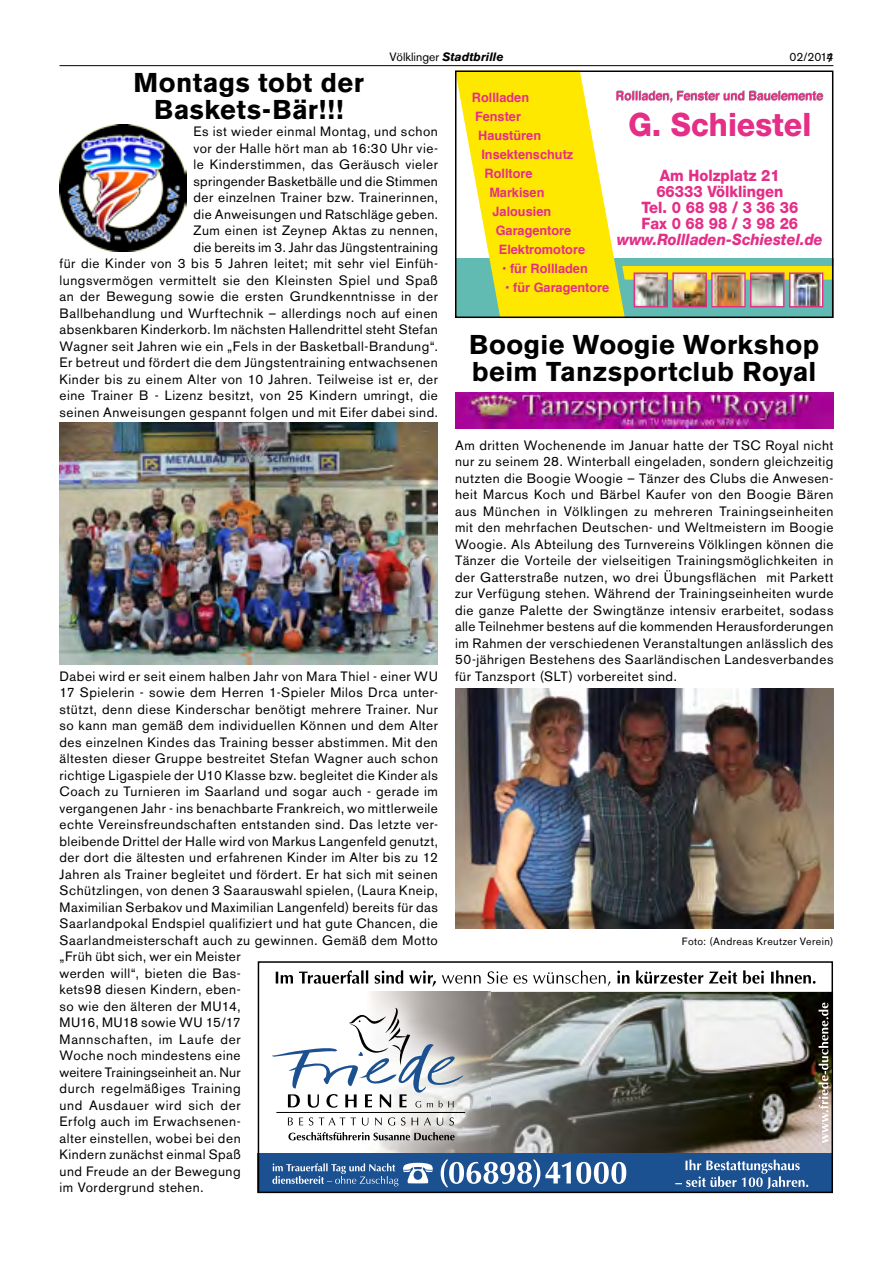
<style>
.page{position:relative;width:893px;height:1263px;background:#fff}
.page>*{position:absolute;margin:0;border:0;box-sizing:border-box;transform-origin:0 0}
.t1{font:800 32.4px "Helvetica Neue CE";color:#e42e87;scale:.93 1}
.t2{font:700 27px/27px "Akzidenz Grotesk BQ";letter-spacing:.015em;color:#000;text-align:center}
.t3{font:800 15.75px/16.2px "Helvetica Neue CE";color:#e42e87;text-align:center;scale:.93 1}
.t4{font:italic 800 15.75px "Helvetica Neue CE";color:#e42e87;scale:.93 1}
.t5{font:13.5px/16.5px "Akzidenz Grotesk BQ";letter-spacing:.04em;color:#000;text-align:right}
.t6{font:700 12.9px "Helvetica";color:#e42e87}
.t7{font:italic 700 12px "Akzidenz Grotesk BQ";color:#000}
.t8{font:12px "Akzidenz Grotesk BQ";letter-spacing:-.035em;color:#000}
.t9{font:10.5px "Akzidenz Grotesk BQ";letter-spacing:.04em;color:#000}
.s1{font-weight:400;font-style:normal}
.s2{font-weight:400}
</style>
<div class="page">
<hr style="left:60px;top:65px;width:773px;height:1px;background:#000">
<svg style="left:458px;top:73px;width:372px;height:242px"></svg>
<img style="left:636px;top:274px;width:30px;height:31px">
<div style="left:634px;top:272px;width:34px;height:35px;border:1px solid #e42e87"></div>
<img style="left:674px;top:274px;width:31px;height:31px">
<div style="left:672px;top:272px;width:35px;height:35px;border:1px solid #e42e87"></div>
<img style="left:713px;top:274px;width:31px;height:31px">
<div style="left:711px;top:272px;width:35px;height:35px;border:1px solid #e42e87"></div>
<img style="left:752px;top:274px;width:30px;height:31px">
<div style="left:750px;top:272px;width:34px;height:35px;border:1px solid #e42e87"></div>
<img style="left:791px;top:274px;width:30px;height:31px">
<div style="left:789px;top:272px;width:34px;height:35px;border:1px solid #e42e87"></div>
<div style="left:455px;top:70px;width:378px;height:248px;border:2px solid #000"></div>
<img style="left:60px;top:125px;width:126px;height:127px">
<img style="left:60px;top:422px;width:378px;height:242px">
<img style="left:455px;top:688px;width:378px;height:240px">
<img style="left:455px;top:393px;width:378px;height:35px">
<img style="left:366px;top:992px;width:464px;height:162px">
<div style="left:258px;top:1154px;width:575px;height:39px;background:#1b5091"></div>
<img style="left:275px;top:981px;width:215px;height:160px">
<img style="left:366px;top:992px;width:124px;height:161px">
<svg style="left:288px;top:1117px;width:5px;height:8px"></svg>
<svg style="left:299px;top:1117px;width:4px;height:8px"></svg>
<svg style="left:309px;top:1117px;width:4px;height:8px"></svg>
<svg style="left:319px;top:1117px;width:37px;height:8px"></svg>
<svg style="left:362px;top:1117px;width:6px;height:8px"></svg>
<svg style="left:375px;top:1117px;width:7px;height:8px"></svg>
<svg style="left:388px;top:1117px;width:7px;height:8px"></svg>
<svg style="left:401px;top:1117px;width:4px;height:8px"></svg>
<svg style="left:412px;top:1117px;width:6px;height:8px"></svg>
<svg style="left:424px;top:1117px;width:7px;height:8px"></svg>
<svg style="left:437px;top:1117px;width:6px;height:8px"></svg>
<svg style="left:449px;top:1117px;width:5px;height:8px"></svg>
<svg style="left:272px;top:1007px;width:191px;height:101px"></svg>
<hr style="left:276px;top:1112px;width:189px;height:1px;background:#000">
<svg style="left:288px;top:1132px;width:167px;height:8px"></svg>
<svg style="left:818px;top:1002px;width:10px;height:141px"></svg>
<svg style="left:441px;top:1159px;width:185px;height:28px"></svg>
<svg style="left:272px;top:1163px;width:161px;height:23px"></svg>
<svg style="left:675px;top:1159px;width:133px;height:30px"></svg>
<svg style="left:276px;top:970px;width:540px;height:17px"></svg>
<div style="left:258px;top:961px;width:575px;height:232px;border:2px solid #000"></div>
<p class="t7" style="left:389px;top:50px;width:116px"><span class="s1">Völklinger</span> Stadtbrille</p>
<p class="t8" style="left:789px;top:50px;width:45px">02/20147</p>
<p class="t6" style="left:472px;top:87px;width:59px">Rollladen</p>
<p class="t6" style="left:475px;top:106px;width:47px">Fenster</p>
<p class="t6" style="left:478px;top:125px;width:64px">Haustüren</p>
<p class="t6" style="left:481px;top:144px;width:93px">Insektenschutz</p>
<p class="t6" style="left:485px;top:163px;width:50px">Rolltore</p>
<p class="t6" style="left:489px;top:182px;width:57px">Markisen</p>
<p class="t6" style="left:492px;top:201px;width:60px">Jalousien</p>
<p class="t6" style="left:496px;top:220px;width:77px">Garagentore</p>
<p class="t6" style="left:499px;top:239px;width:88px">Elektromotore</p>
<p class="t6" style="left:502px;top:258px;width:87px"><span class="s2">•</span> für Rollladen</p>
<p class="t6" style="left:505px;top:277px;width:106px"><span class="s2">•</span> für Garagentore</p>
<h2 class="t2" style="left:133px;top:70px;width:232px">Montags tobt der<br>Baskets-Bär!!!</h2>
<p class="t5" style="left:60px;top:123px;width:380px">Es ist wieder einmal Montag, und schon<br>vor der Halle hört man ab 16:30 Uhr vie-<br>le Kinderstimmen, das Geräusch vieler<br>springender Basketbälle und die Stimmen<br>der einzelnen Trainer bzw. Trainerinnen,<br>die Anweisungen und Ratschläge geben.<br>Zum einen ist Zeynep Aktas zu nennen,<br>die bereits im 3. Jahr das Jüngstentraining<br>für die Kinder von 3 bis 5 Jahren leitet; mit sehr viel Einfüh&shy;lungsvermögen vermittelt sie den Kleinsten Spiel und Spaß an der Bewegung sowie die ersten Grundkenntnisse in der Ballbehandlung und Wurftechnik – allerdings noch auf einen absenkbaren Kinderkorb. Im nächsten Hallendrittel steht Stefan Wagner seit Jahren wie ein „Fels in der Basketball-Brandung“.<br>Er betreut und fördert die dem Jüngstentraining entwachsenen Kinder bis zu einem Alter von 10 Jahren. Teilweise ist er, der eine Trainer B - Lizenz besitzt, von 25 Kindern umringt, die seinen Anweisungen gespannt folgen und mit Eifer dabei sind.</p>
<h1 class="t1" style="left:628px;top:104px;width:198px">G. Schiestel</h1>
<p class="t3" style="left:641px;top:167px;width:170px">Am Holzplatz 21<br>66333 Völklingen<br>Tel. 0 68 98 / 3 36 36<br>Fax 0 68 98 / 3 98 26</p>
<p class="t4" style="left:617px;top:230px;width:223px">www.Rollladen-Schiestel.de</p>
<h2 class="t2" style="left:469px;top:332px;width:351px;text-align:left">Boogie Woogie Workshop beim Tanzsportclub Royal</h2>
<p class="t5" style="left:60px;top:668px;width:380px;text-align:left">Dabei wird er seit einem halben Jahr von Mara Thiel - einer WU 17 Spielerin - sowie dem Herren 1-Spieler Milos Drca unter&shy;stützt, denn diese Kinderschar benötigt mehrere Trainer. Nur so kann man gemäß dem individuellen Können und dem Alter des einzelnen Kindes das Training besser abstimmen. Mit den ältesten dieser Gruppe bestreitet Stefan Wagner auch schon richtige Ligaspiele der U10 Klasse bzw. begleitet die Kinder als Coach zu Turnieren im Saarland und sogar auch - gerade im vergangenen Jahr - ins benachbarte Frankreich, wo mittlerweile echte Vereinsfreundschaften entstanden sind. Das letzte ver&shy;bleibende Drittel der Halle wird von Markus Langenfeld genutzt, der dort die ältesten und erfahrenen Kinder im Alter bis zu 12<br>Jahren als Trainer begleitet und fördert. Er hat sich mit seinen Schützlingen, von denen 3 Saarauswahl spielen, (Laura Kneip, Maximilian Serbakov und Maximilian Langenfeld) bereits für das Saarlandpokal Endspiel qualifiziert und hat gute Chancen, die Saarlandmeisterschaft auch zu gewinnen. Gemäß dem Motto „Früh übt sich, wer ein Meister<br>werden will“, bieten die Bas-<br>kets98 diesen Kindern, eben-<br>so wie den älteren der MU14,<br>MU16, MU18 sowie WU 15/17<br>Mannschaften, im Laufe der<br>Woche noch mindestens eine<br>weitere Trainingseinheit an. Nur<br>durch regelmäßiges Training<br>und Ausdauer wird sich der<br>Erfolg auch im Erwachsenen-<br>alter einstellen, wobei bei den<br>Kindern zunächst einmal Spaß<br>und Freude an der Bewegung<br>im Vordergrund stehen.</p>
<p class="t5" style="left:455px;top:437px;width:380px;text-align:justify">Am dritten Wochenende im Januar hatte der TSC Royal nicht nur zu seinem 28. Winterball eingeladen, sondern gleichzeitig nutzten die Boogie Woogie – Tänzer des Clubs die Anwesen&shy;heit Marcus Koch und Bärbel Kaufer von den Boogie Bären aus München in Völklingen zu mehreren Trainingseinheiten mit den mehrfachen Deutschen- und Weltmeistern im Boogie Woogie. Als Abteilung des Turnvereins Völklingen können die Tänzer die Vorteile der vielseitigen Trainingsmöglichkeiten in der Gatterstraße nutzen, wo drei Übungsflächen mit Parkett zur Verfügung stehen. Während der Trainingseinheiten wurde die ganze Palette der Swingtänze intensiv erarbeitet, sodass alle Teilnehmer bestens auf die kommenden Herausforderungen im Rahmen der verschiedenen Veranstaltungen anlässlich des 50-jährigen Bestehens des Saarländischen Landesverbandes für Tanzsport (SLT) vorbereitet sind.</p>
<p class="t9" style="left:682px;top:935px;width:153px">Foto: (Andreas Kreutzer Verein)</p>
</div>
